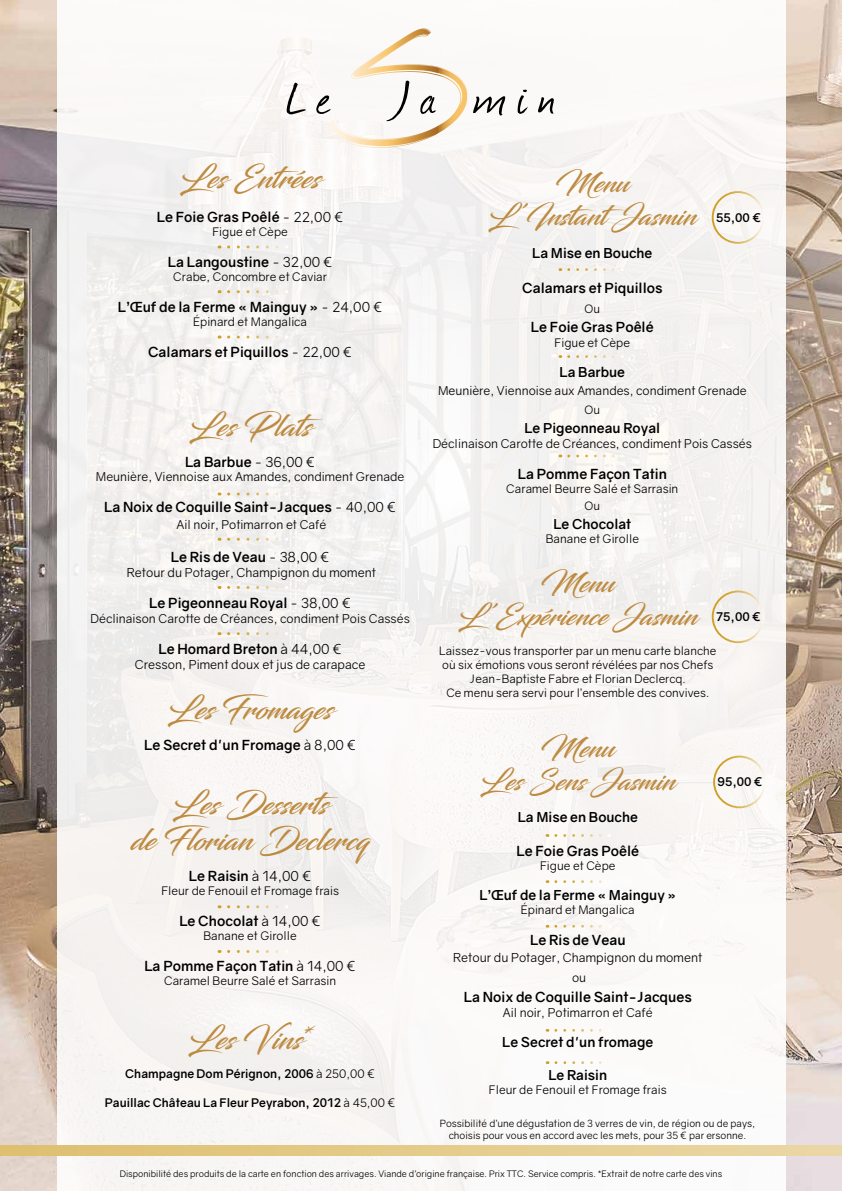
<style>
.page{position:relative;width:842px;height:1191px;background:#fff}
.page>*{position:absolute;margin:0;border:0;box-sizing:border-box;transform-origin:0 0}
.t1{font:53.3px "Journal";letter-spacing:.2em;color:#000;scale:1.15 1}
.t2{font:29.7px/35.7px "Blacksword";color:#bd8b41;text-align:center}
.t3{font:27.3px/32.7px "Blacksword";color:#bd8b41;text-align:center}
.t4{font:700 13.9px "Gravity";color:#000}
.t5{font:700 13.6px "Gravity";color:#000}
.t6{font:12.5px "Gravity";color:#000}
.t7{font:12.2px "Gravity";color:#000}
.t8{font:11.9px "Gravity";color:#000}
.t9{font:700 11.9px "Gravity";color:#000}
.t10{font:11.7px/14px "Gravity";color:#000;text-align:center}
.t11{font:10px/12px "Gravity";color:#000;text-align:center}
.t12{font:9px "Gravity";color:#000}
.s1{font-weight:400}
</style>
<div class="page">
<img style="left:0;top:0;width:842px;height:1191px">
<div style="left:57px;top:0;width:728px;height:1191px;background:#f8f5f3"></div>
<div style="left:713px;top:755px;width:53px;height:53px;border:2px solid #fff;border-radius:50%"></div>
<svg style="left:556px;top:834px;width:46px;height:3px"></svg>
<svg style="left:556px;top:925px;width:46px;height:2px"></svg>
<svg style="left:556px;top:1029px;width:46px;height:2px"></svg>
<svg style="left:556px;top:1061px;width:46px;height:3px"></svg>
<svg style="left:556px;top:880px;width:46px;height:3px"></svg>
<div style="left:712px;top:590px;width:52px;height:53px;border:2px solid #fff;border-radius:50%"></div>
<div style="left:712px;top:191px;width:52px;height:53px;border:2px solid #fff;border-radius:50%"></div>
<svg style="left:569px;top:268px;width:46px;height:3px"></svg>
<svg style="left:569px;top:355px;width:46px;height:3px"></svg>
<svg style="left:569px;top:454px;width:46px;height:3px"></svg>
<svg style="left:0;top:1145px;width:842px;height:10px;background:#e4cb8a"></svg>
<svg style="left:229px;top:245px;width:50px;height:3px"></svg>
<svg style="left:229px;top:290px;width:50px;height:3px"></svg>
<svg style="left:229px;top:492px;width:54px;height:3px"></svg>
<svg style="left:229px;top:538px;width:55px;height:3px"></svg>
<svg style="left:229px;top:905px;width:50px;height:3px"></svg>
<svg style="left:229px;top:586px;width:56px;height:3px"></svg>
<svg style="left:229px;top:632px;width:56px;height:3px"></svg>
<svg style="left:229px;top:950px;width:50px;height:3px"></svg>
<svg style="left:229px;top:335px;width:55px;height:3px"></svg>
<svg style="left:351px;top:28px;width:109px;height:110px"></svg>
<h1 class="t1" style="left:286px;top:62px;width:236px">Le Ja min</h1>
<h2 class="t2" style="left:180px;top:160px;width:142px">Les Entrées</h2>
<p class="t4" style="left:157px;top:208px;width:188px">Le Foie Gras Poêlé <span class="s1">- 22,00 €</span></p>
<p class="t8" style="left:212px;top:224px;width:77px">Figue et Cèpe</p>
<p class="t4" style="left:168px;top:253px;width:166px">La Langoustine <span class="s1">- 32,00 €</span></p>
<p class="t8" style="left:173px;top:269px;width:155px">Crabe, Concombre et Caviar</p>
<p class="t4" style="left:118px;top:298px;width:266px">L’Œuf de la Ferme « Mainguy » <span class="s1">- 24,00 €</span></p>
<p class="t8" style="left:193px;top:315px;width:115px">Épinard et Mangalica</p>
<p class="t4" style="left:148px;top:343px;width:206px">Calamars et Piquillos <span class="s1">- 22,00 €</span></p>
<h2 class="t2" style="left:189px;top:407px;width:136px">Les Plats</h2>
<p class="t4" style="left:185px;top:453px;width:132px">La Barbue <span class="s1">- 36,00 €</span></p>
<p class="t7" style="left:96px;top:469px;width:310px">Meunière, Viennoise aux Amandes, condiment Grenade</p>
<p class="t4" style="left:104px;top:498px;width:294px">La Noix de Coquille Saint-Jacques <span class="s1">- 40,00 €</span></p>
<p class="t7" style="left:177px;top:517px;width:151px">Ail noir, Potimarron et Café</p>
<p class="t4" style="left:171px;top:548px;width:160px">Le Ris de Veau <span class="s1">- 38,00 €</span></p>
<p class="t6" style="left:127px;top:565px;width:251px">Retour du Potager, Champignon du moment</p>
<p class="t4" style="left:149px;top:594px;width:203px">Le Pigeonneau Royal <span class="s1">- 38,00 €</span></p>
<p class="t7" style="left:90px;top:611px;width:321px">Déclinaison Carotte de Créances, condiment Pois Cassés</p>
<p class="t4" style="left:158px;top:640px;width:185px">Le Homard Breton <span class="s1">à 44,00 €</span></p>
<p class="t6" style="left:135px;top:656px;width:232px">Cresson, Piment doux et jus de carapace</p>
<h2 class="t2" style="left:168px;top:690px;width:167px">Les Fromages</h2>
<p class="t4" style="left:144px;top:736px;width:214px">Le Secret d'un Fromage <span class="s1">à 8,00 €</span></p>
<h2 class="t2" style="left:131px;top:786px;width:239px">Les Desserts<br>de Florian Declercq</h2>
<p class="t4" style="left:189px;top:867px;width:124px">Le Raisin <span class="s1">à 14,00 €</span></p>
<p class="t8" style="left:161px;top:883px;width:179px">Fleur de Fenouil et Fromage frais</p>
<p class="t4" style="left:179px;top:912px;width:143px">Le Chocolat <span class="s1">à 14,00 €</span></p>
<p class="t8" style="left:203px;top:928px;width:95px">Banane et Girolle</p>
<p class="t4" style="left:144px;top:957px;width:213px">La Pomme Façon Tatin <span class="s1">à 14,00 €</span></p>
<p class="t8" style="left:164px;top:973px;width:174px">Caramel Beurre Salé et Sarrasin</p>
<h2 class="t2" style="left:188px;top:1021px;width:126px">Les Vins<sup>*</sup></h2>
<p class="t9" style="left:125px;top:1066px;width:251px">Champagne Dom Pérignon, 2006 <span class="s1">à 250,00 €</span></p>
<p class="t9" style="left:105px;top:1094px;width:292px">Pauillac Château La Fleur Peyrabon, 2012 <span class="s1">à 45,00 €</span></p>
<h3 class="t3" style="left:488px;top:166px;width:210px">Menu<br>L’InstantJasmin</h3>
<p class="t5" style="left:532px;top:244px;width:122px">La Mise en Bouche</p>
<p class="t4" style="left:522px;top:280px;width:142px">Calamars et Piquillos</p>
<p class="t10" style="left:585px;top:302px;width:17px">Ou</p>
<p class="t4" style="left:531px;top:319px;width:124px">Le Foie Gras Poêlé</p>
<p class="t8" style="left:555px;top:335px;width:77px">Figue et Cèpe</p>
<p class="t5" style="left:560px;top:364px;width:67px">La Barbue</p>
<p class="t7" style="left:438px;top:383px;width:310px">Meunière, Viennoise aux Amandes, condiment Grenade</p>
<p class="t10" style="left:585px;top:403px;width:17px">Ou</p>
<p class="t5" style="left:524px;top:420px;width:137px">Le Pigeonneau Royal</p>
<p class="t7" style="left:433px;top:436px;width:321px">Déclinaison Carotte de Créances, condiment Pois Cassés</p>
<p class="t4" style="left:518px;top:465px;width:151px">La Pomme Façon Tatin</p>
<p class="t8" style="left:506px;top:481px;width:174px">Caramel Beurre Salé et Sarrasin</p>
<p class="t10" style="left:585px;top:498px;width:17px">Ou</p>
<p class="t5" style="left:553px;top:515px;width:79px">Le Chocolat</p>
<p class="t8" style="left:546px;top:532px;width:95px">Banane et Girolle</p>
<p class="t9" style="left:716px;top:210px;width:46px">55,00 €</p>
<h3 class="t3" style="left:458px;top:566px;width:241px">Menu<br>L’Expérience Jasmin</h3>
<p class="t10" style="left:439px;top:644px;width:279px">Laissez-vous transporter par un menu carte blanche où six émotions vous seront révélées par nos Chefs Jean-Baptiste Fabre et Florian Declercq.<br>Ce menu sera servi pour l’ensemble des convives.</p>
<p class="t9" style="left:716px;top:609px;width:46px">75,00 €</p>
<h3 class="t3" style="left:480px;top:731px;width:197px">Menu<br>Les Sens Jasmin</h3>
<p class="t5" style="left:518px;top:809px;width:122px">La Mise en Bouche</p>
<p class="t4" style="left:516px;top:841px;width:124px">Le Foie Gras Poêlé</p>
<p class="t8" style="left:540px;top:858px;width:77px">Figue et Cèpe</p>
<p class="t5" style="left:479px;top:886px;width:198px">L’Œuf de la Ferme « Mainguy »</p>
<p class="t8" style="left:521px;top:903px;width:115px">Épinard et Mangalica</p>
<p class="t4" style="left:530px;top:931px;width:97px">Le Ris de Veau</p>
<p class="t6" style="left:453px;top:950px;width:251px">Retour du Potager, Champignon du moment</p>
<p class="t7" style="left:572px;top:970px;width:16px">ou</p>
<p class="t4" style="left:464px;top:988px;width:230px">La Noix de Coquille Saint-Jacques</p>
<p class="t7" style="left:503px;top:1005px;width:151px">Ail noir, Potimarron et Café</p>
<p class="t5" style="left:502px;top:1034px;width:153px">Le Secret d'un fromage</p>
<p class="t5" style="left:548px;top:1066px;width:60px">Le Raisin</p>
<p class="t8" style="left:489px;top:1083px;width:179px">Fleur de Fenouil et Fromage frais</p>
<p class="t9" style="left:717px;top:774px;width:47px">95,00 €</p>
<p class="t11" style="left:440px;top:1117px;width:317px">Possibilité d’une dégustation de 3 verres de vin, de région ou de pays, choisis pour vous en accord avec les mets, pour 35 € par ersonne.</p>
<p class="t12" style="left:120px;top:1167px;width:604px">Disponibilité des produits de la carte en fonction des arrivages. Viande d’origine française. Prix TTC. Service compris. *Extrait de notre carte des vins</p>
</div>
